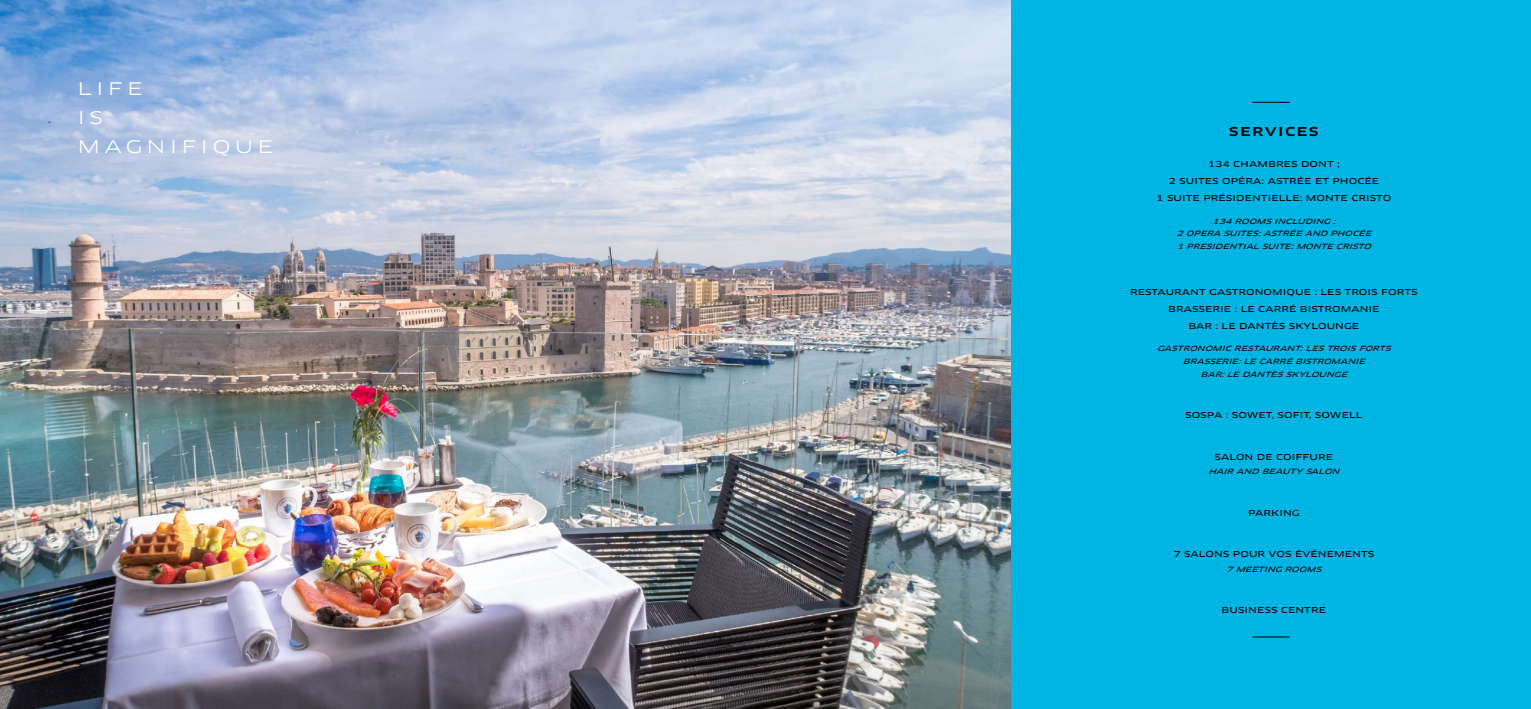
<style>
.page{position:relative;width:1531px;height:709px;background:#fff}
.page>*{position:absolute;margin:0;border:0;box-sizing:border-box;transform-origin:0 0}
.t1{font:17px/29px "Clan OT Extd";letter-spacing:.24em;color:#fff}
.t2{font:500 12px "Clan OT Extd";letter-spacing:.12em;color:#010202}
.t3{font:8px/16.8px "Clan OT Extd News";letter-spacing:.01em;color:#010202;text-align:center}
.t4{font:italic 7px/12.8px "Clan OT Extd News";color:#010202;text-align:center}
</style>
<div class="page">
<div style="left:1008px;top:0;width:523px;height:709px;background:#00b5e3"></div>
<hr style="left:1252px;top:102px;width:37px;height:1px;background:#000">
<hr style="left:1252px;top:636px;width:37px;height:1px;background:#000">
<img style="left:0;top:0;width:1010px;height:709px">
<h1 class="t1" style="left:78px;top:75px;width:197px">LIFE<br>IS<br>MAGNIFIQUE</h1>
<h2 class="t2" style="left:1229px;top:124px;width:91px">SERVICES</h2>
<p class="t3" style="left:1156px;top:156px;width:237px">134 CHAMBRES DONT ;<br>2 SUITES OPÉRA: ASTRÉE ET PHOCÉE<br>1 SUITE PRÉSIDENTIELLE: MONTE CRISTO</p>
<p class="t4" style="left:1176px;top:214px;width:199px">134 ROOMSINCLUDING :<br>2 OPERA SUITES:ASTRÉE AND PHOCÉE<br>1 PRESIDENTIAL SUITE:MONTE CRISTO</p>
<p class="t3" style="left:1130px;top:283px;width:289px">RESTAURANT GASTRONOMIQUE : LES TROIS FORTS<br>BRASSERIE : LE CARRÉ BISTROMANIE<br>BAR : LE DANTÈS SKYLOUNGE</p>
<p class="t4" style="left:1157px;top:342px;width:238px">GASTRONOMIC RESTAURANT:LESTROISFORTS<br>BRASSERIE:LE CARRÉ BISTROMANIE<br>BAR:LE DANTÈSSKYLOUNGE</p>
<p class="t3" style="left:1185px;top:407px;width:179px">SOSPA : SOWET, SOFIT, SOWELL</p>
<p class="t3" style="left:1214px;top:448px;width:120px">SALON DE COIFFURE</p>
<p class="t4" style="left:1208px;top:465px;width:136px">HAIR AND BEAUTY SALON</p>
<p class="t3" style="left:1248px;top:504px;width:53px">PARKING</p>
<p class="t3" style="left:1173px;top:545px;width:202px">7 SALONS POUR VOS ÉVÉNEMENTS</p>
<p class="t4" style="left:1226px;top:563px;width:100px">7 MEETING ROOMS</p>
<p class="t3" style="left:1221px;top:601px;width:106px">BUSINESS CENTRE</p>
</div>
